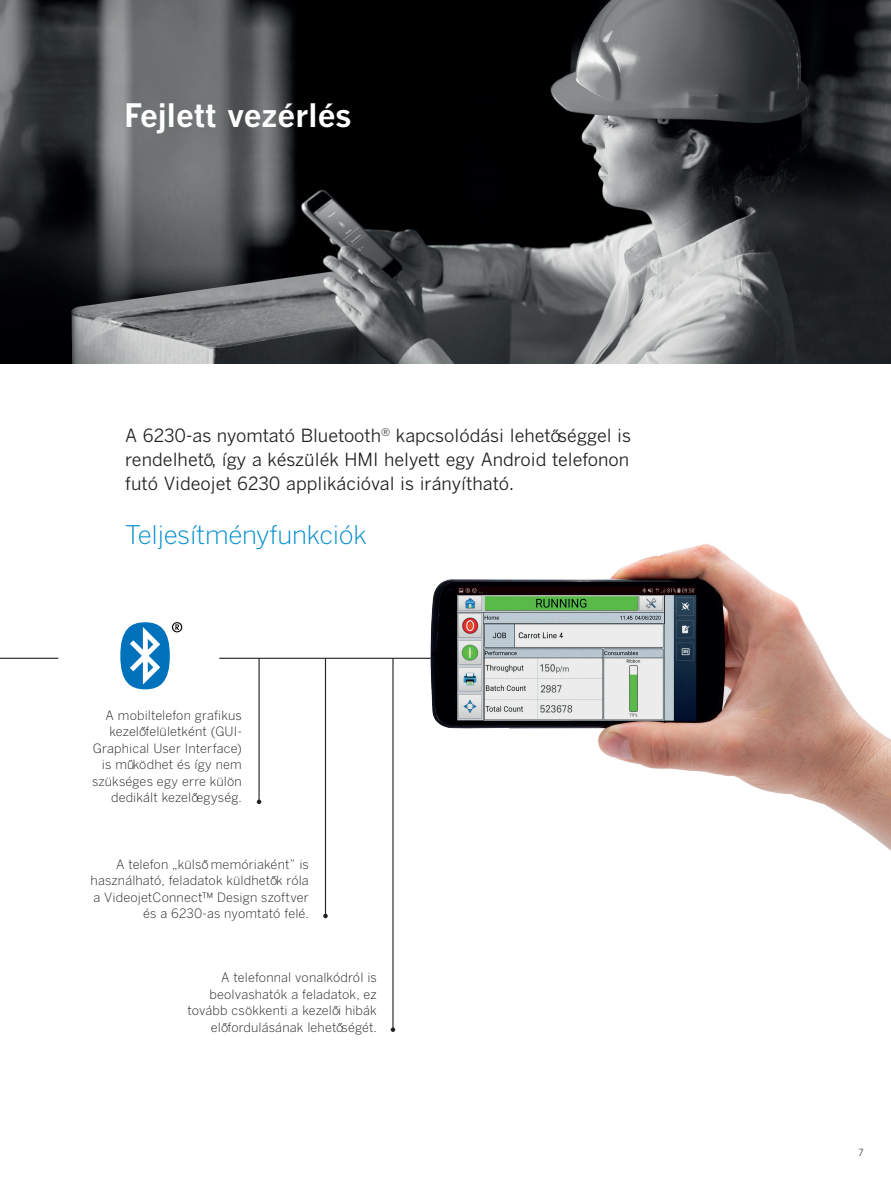
<style>
.page{position:relative;width:891px;height:1188px;background:#fff}
.page>*{position:absolute;margin:0;border:0;box-sizing:border-box;transform-origin:0 0}
.intro_body{font:700 32.1px "Benton Gothic";color:#fff}
.intro_body-2{font:300 25.5px "Benton Gothic";letter-spacing:-.01em;color:#008ecf}
.t1{font:18px/24px "Benton Got Reg";color:#231f20;text-align:justify}
.t2{font:300 12.75px/16.5px "Benton Gothic";letter-spacing:.005em;color:#231f20;text-align:right}
.t3{font:300 10.5px "FS Albert Pro";color:#3e3e3f}
.s1{font-family:"Myriad Pro"}
.s2{font-family:"Myriad Pro";font-weight:400}
</style>
<div class="page">
<img style="left:0;top:0;width:891px;height:364px">
<hr style="left:219px;top:658px;width:360px;height:1px;background:#231f20">
<hr style="left:259px;top:658px;width:1px;height:144px;background:#231f20">
<svg style="left:257px;top:800px;width:4px;height:4px"></svg>
<hr style="left:325px;top:658px;width:1px;height:258px;background:#231f20">
<svg style="left:323px;top:914px;width:5px;height:4px"></svg>
<svg style="left:0;top:657px;width:59px;height:2px"></svg>
<hr style="left:392px;top:658px;width:2px;height:372px;background:#231f20">
<svg style="left:391px;top:1027px;width:4px;height:5px"></svg>
<img style="left:420px;top:544px;width:471px;height:307px">
<svg style="left:120px;top:622px;width:62px;height:67px"></svg>
<p class="intro_body" style="left:124px;top:96px;width:229px">Fejlett vezérlés</p>
<p class="t1" style="left:125px;top:424px;width:507px">A 6230-as nyomtató Bluetooth<sup>®</sup> kapcsolódási leheto<span class="s1">˝</span>séggel is rendelheto<span class="s1">˝</span>, így a készülék HMI helyett egy Android telefonon futó Videojet 6230 applikációval is irányítható.</p>
<p class="intro_body-2" style="left:125px;top:520px;width:243px">Teljesítményfunkciók</p>
<p class="t2" style="left:92px;top:707px;width:151px">A mobiltelefon grafikus kezelo<span class="s2">˝</span>felületként (GUI-<br>Graphical User Interface) is mu<span class="s2">˝</span>ködhet és így nem szükséges egy erre külön dedikált kezelo<span class="s2">˝</span>egység.</p>
<p class="t2" style="left:91px;top:856px;width:220px">A telefon „külso<span class="s2">˝</span> memóriaként” is használható, feladatok küldheto<span class="s2">˝</span>k róla a VideojetConnect™ Design szoftver és a 6230-as nyomtató felé.</p>
<p class="t2" style="left:188px;top:970px;width:191px">A telefonnal vonalkódról is beolvashatók a feladatok, ez tovább csökkenti a kezelo<span class="s2">˝</span>i hibák elo<span class="s2">˝</span>fordulásának leheto<span class="s2">˝</span>ségét.</p>
<p class="t3" style="left:858px;top:1145px;width:7px">7</p>
</div>
